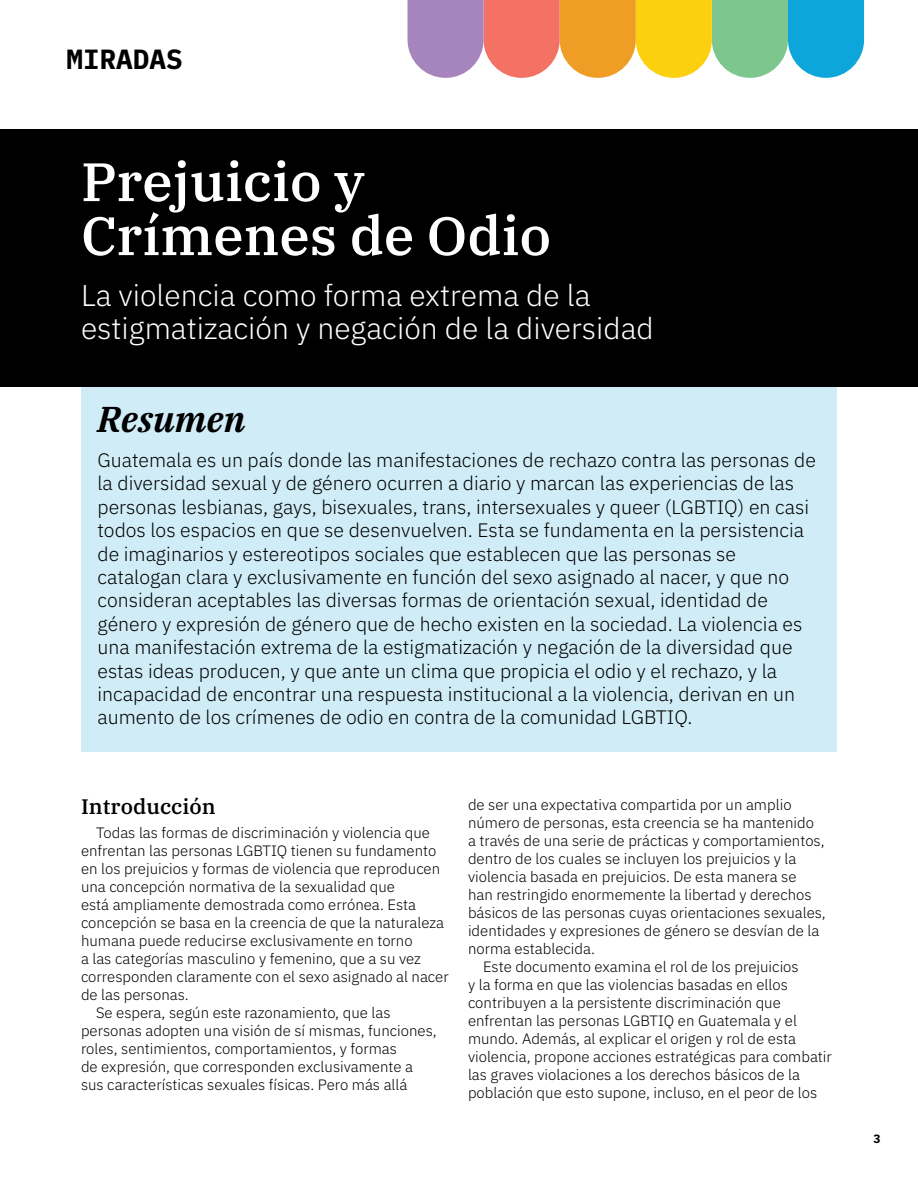
<style>
.page{position:relative;width:918px;height:1188px;background:#fff}
.page>*{position:absolute;margin:0;border:0;box-sizing:border-box;transform-origin:0 0}
.t1{font:500 54px/54px "IBM Plex Serif";color:#fff}
.t2{font:italic 600 36px "IBM Plex Serif";color:#000}
.t3{font:300 30px/33px "IBM Plex Sans";color:#fff}
.t4{font:700 27.75px "IBM Plex Mono";color:#000}
.t5{font:500 21px "IBM Plex Serif";color:#000}
.t6{font:300 19.5px/23.4px "IBM Plex Sans";color:#000}
.t7{font:300 15px "IBM Plex Sans";color:#000}
.t8{font:700 12px "IBM Plex Sans";color:#000}
</style>
<div class="page">
<svg style="left:408px;top:0;width:456px;height:78px;background:#b6ac83"></svg>
<div style="left:0;top:129px;width:918px;height:258px;background:#000"></div>
<div style="left:81px;top:387px;width:756px;height:365px;background:#d0edf7"></div>
<h3 class="t4" style="left:66px;top:37px;width:118px">MIRADAS</h3>
<h1 class="t1" style="left:81px;top:151px;width:472px">Prejuicio y<br>Crímenes de Odio</h1>
<h3 class="t3" style="left:81px;top:276px;width:574px">La violencia como forma extrema de la estigmatización y negación de la diversidad</h3>
<h2 class="t2" style="left:98px;top:391px;width:150px">Resumen</h2>
<p class="t6" style="left:98px;top:447px;width:720px">Guatemala es un país donde las manifestaciones de rechazo contra las personas de la diversidad sexual y de género ocurren a diario y marcan las experiencias de las personas lesbianas, gays, bisexuales, trans, intersexuales y queer (LGBTIQ) en casi todos los espacios en que se desenvuelven. Esta se fundamenta en la persistencia de imaginarios y estereotipos sociales que establecen que las personas se catalogan clara y exclusivamente en función del sexo asignado al nacer, y que no consideran aceptables las diversas formas de orientación sexual, identidad de género y expresión de género que de hecho existen en la sociedad. La violencia es una manifestación extrema de la estigmatización y negación de la diversidad que estas ideas producen, y que ante un clima que propicia el odio y el rechazo, y la incapacidad de encontrar una respuesta institucional a la violencia, derivan en un aumento de los crímenes de odio en contra de la comunidad LGBTIQ.</p>
<h3 class="t5" style="left:81px;top:791px;width:136px">Introducción</h3>
<p class="t7" style="left:96px;top:822px;width:336px">Todas las formas de discriminación y violencia que</p>
<p class="t7" style="left:81px;top:840px;width:357px">enfrentan las personas LGBTIQ tienen su fundamento</p>
<p class="t7" style="left:81px;top:858px;width:361px">en los prejuicios y formas de violencia que reproducen</p>
<p class="t7" style="left:81px;top:876px;width:316px">una concepción normativa de la sexualidad que</p>
<p class="t7" style="left:81px;top:894px;width:337px">está ampliamente demostrada como errónea. Esta</p>
<p class="t7" style="left:81px;top:912px;width:365px">concepción se basa en la creencia de que la naturaleza</p>
<p class="t7" style="left:81px;top:930px;width:333px">humana puede reducirse exclusivamente en torno</p>
<p class="t7" style="left:81px;top:948px;width:341px">a las categorías masculino y femenino, que a su vez</p>
<p class="t7" style="left:81px;top:966px;width:369px">corresponden claramente con el sexo asignado al nacer</p>
<p class="t7" style="left:81px;top:984px;width:109px">de las personas.</p>
<p class="t7" style="left:96px;top:1002px;width:296px">Se espera, según este razonamiento, que las</p>
<p class="t7" style="left:81px;top:1020px;width:357px">personas adopten una visión de sí mismas, funciones,</p>
<p class="t7" style="left:81px;top:1038px;width:317px">roles, sentimientos, comportamientos, y formas</p>
<p class="t7" style="left:81px;top:1056px;width:334px">de expresión, que corresponden exclusivamente a</p>
<p class="t7" style="left:81px;top:1074px;width:328px">sus características sexuales físicas. Pero más allá</p>
<p class="t7" style="left:468px;top:793px;width:325px">de ser una expectativa compartida por un amplio</p>
<p class="t7" style="left:468px;top:811px;width:347px">número de personas, esta creencia se ha mantenido</p>
<p class="t7" style="left:468px;top:829px;width:358px">a través de una serie de prácticas y comportamientos,</p>
<p class="t7" style="left:468px;top:847px;width:330px">dentro de los cuales se incluyen los prejuicios y la</p>
<p class="t7" style="left:468px;top:865px;width:330px">violencia basada en prejuicios. De esta manera se</p>
<p class="t7" style="left:468px;top:883px;width:345px">han restringido enormemente la libertad y derechos</p>
<p class="t7" style="left:468px;top:901px;width:359px">básicos de las personas cuyas orientaciones sexuales,</p>
<p class="t7" style="left:468px;top:919px;width:353px">identidades y expresiones de género se desvían de la</p>
<p class="t7" style="left:468px;top:937px;width:129px">norma establecida.</p>
<p class="t7" style="left:483px;top:955px;width:317px">Este documento examina el rol de los prejuicios</p>
<p class="t7" style="left:468px;top:973px;width:321px">y la forma en que las violencias basadas en ellos</p>
<p class="t7" style="left:468px;top:991px;width:314px">contribuyen a la persistente discriminación que</p>
<p class="t7" style="left:468px;top:1009px;width:331px">enfrentan las personas LGBTIQ en Guatemala y el</p>
<p class="t7" style="left:468px;top:1027px;width:330px">mundo. Además, al explicar el origen y rol de esta</p>
<p class="t7" style="left:468px;top:1045px;width:365px">violencia, propone acciones estratégicas para combatir</p>
<p class="t7" style="left:468px;top:1063px;width:334px">las graves violaciones a los derechos básicos de la</p>
<p class="t7" style="left:468px;top:1081px;width:351px">población que esto supone, incluso, en el peor de los</p>
<p class="t8" style="left:874px;top:1130px;width:9px">3</p>
</div>
